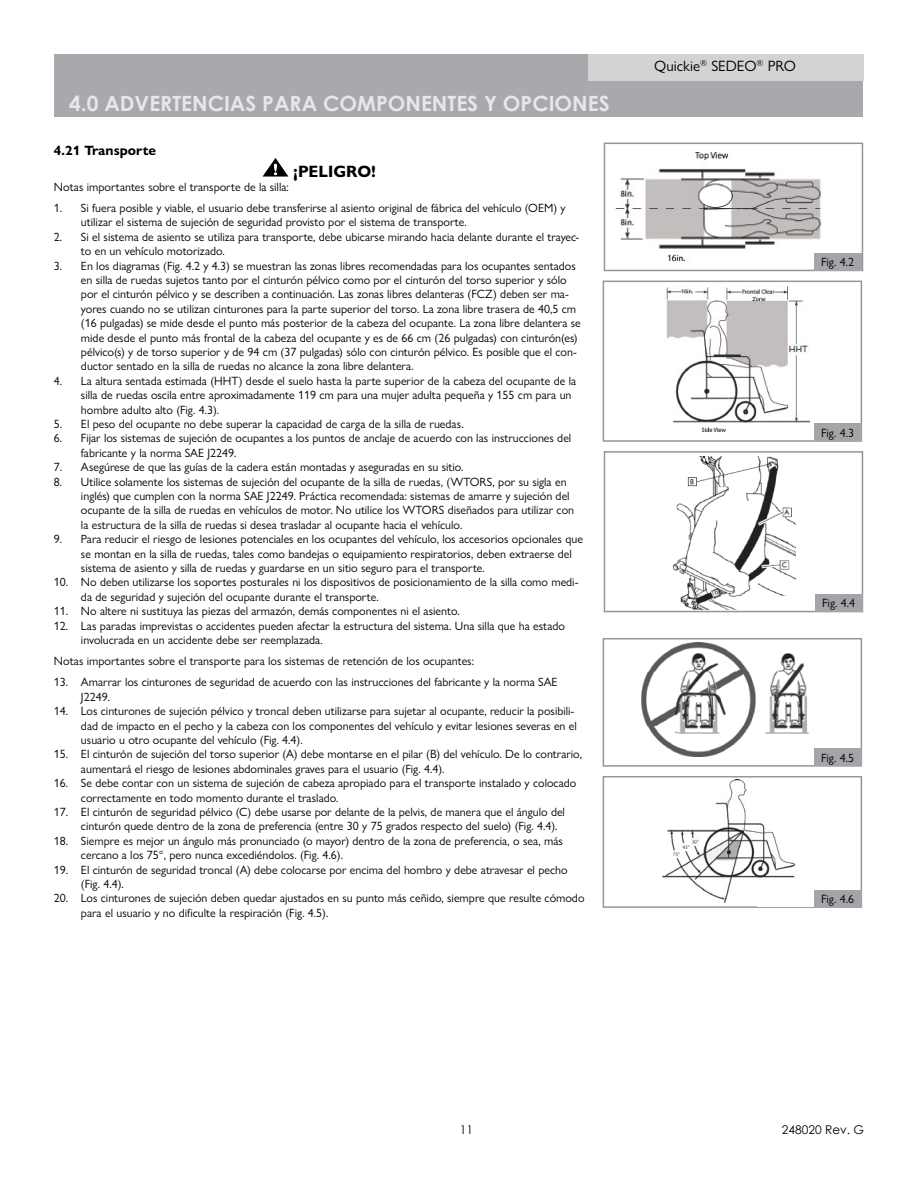
<style>
.page{position:relative;width:918px;height:1188px;background:#fff}
.page>*{position:absolute;margin:0;border:0;box-sizing:border-box;transform-origin:0 0}
.t1{font:700 21px "Century Gothic";color:#e6e7e8}
.t2{font:700 16.5px "Gill Sans Nova";color:#000}
.t3{font:15px "Gill Sans Nova";color:#000}
.t4{font:700 13.5px "Gill Sans Nova";color:#000}
.t5{font:12px/14.4px "Gill Sans Nova";color:#000}
.t6{font:12px "Century Gothic";color:#000}
</style>
<div class="page">
<div style="left:54px;top:54px;width:809px;height:63px;background:#a7a9ac"></div>
<div style="left:588px;top:54px;width:276px;height:26px;background:#d1d3d4"></div>
<svg style="left:263px;top:158px;width:25px;height:19px"></svg>
<svg style="left:603px;top:281px;width:259px;height:161px"></svg>
<svg style="left:604px;top:143px;width:259px;height:128px"></svg>
<div style="left:791px;top:242px;width:64px;height:27px;background:#fff"></div>
<div style="left:814px;top:253px;width:47px;height:17px;background:#a3a5a8"></div>
<div style="left:759px;top:424px;width:64px;height:15px;background:#fff"></div>
<div style="left:814px;top:424px;width:47px;height:17px;background:#a3a5a8"></div>
<svg style="left:604px;top:451px;width:259px;height:161px"></svg>
<div style="left:815px;top:594px;width:47px;height:18px;background:#a3a5a8"></div>
<div style="left:754px;top:596px;width:56px;height:14px;background:#fff"></div>
<svg style="left:603px;top:638px;width:259px;height:129px"></svg>
<div style="left:814px;top:749px;width:47px;height:17px;background:#a3a5a8"></div>
<div style="left:758px;top:749px;width:56px;height:15px;background:#fff"></div>
<svg style="left:603px;top:776px;width:259px;height:132px"></svg>
<div style="left:814px;top:890px;width:47px;height:17px;background:#a3a5a8"></div>
<div style="left:758px;top:891px;width:56px;height:15px;background:#fff"></div>
<p class="t3" style="left:654px;top:61px;width:143px">Quickie<sup>®</sup> SEDEO<sup>®</sup> PRO</p>
<p class="t3" style="left:585px;top:62px;width:259px">Quickie<sup>®</sup> SEDEO<sup>®</sup> PRO/PRO ADVANCED</p>
<h1 class="t1" style="left:69px;top:94px;width:542px">4.0 ADVERTENCIAS PARA COMPONENTES Y OPCIONES</h1>
<p class="t4" style="left:54px;top:145px;width:104px">4.21 Transporte</p>
<h2 class="t2" style="left:293px;top:165px;width:84px">¡PELIGRO!</h2>
<p class="t5" style="left:54px;top:181px;width:236px">Notas importantes sobre el transporte de la silla:</p>
<p class="t5" style="left:81px;top:202px;width:486px;text-indent:-27px">1. Si fuera posible y viable, el usuario debe transferirse al asiento original de fábrica del vehículo (OEM) y utilizar el sistema de sujeción de seguridad provisto por el sistema de transporte.</p>
<p class="t5" style="left:81px;top:231px;width:500px;text-indent:-27px">2. Si el sistema de asiento se utiliza para transporte, debe ubicarse mirando hacia delante durante el trayec&shy;to en un vehículo motorizado.</p>
<p class="t5" style="left:81px;top:260px;width:501px;text-indent:-27px">3. En los diagramas (Fig. 4.2 y 4.3) se muestran las zonas libres recomendadas para los ocupantes sentados en silla de ruedas sujetos tanto por el cinturón pélvico como por el cinturón del torso superior y sólo por el cinturón pélvico y se describen a continuación. Las zonas libres delanteras (FCZ) deben ser ma&shy;yores cuando no se utilizan cinturones para la parte superior del torso. La zona libre trasera de 40,5 cm (16 pulgadas) se mide desde el punto más posterior de la cabeza del ocupante. La zona libre delantera se mide desde el punto más frontal de la cabeza del ocupante y es de 66 cm (26 pulgadas) con cinturón(es) pélvico(s) y de torso superior y de 94 cm (37 pulgadas) sólo con cinturón pélvico. Es posible que el con&shy;ductor sentado en la silla de ruedas no alcance la zona libre delantera.</p>
<p class="t5" style="left:81px;top:375px;width:497px;text-indent:-27px">4. La altura sentada estimada (HHT) desde el suelo hasta la parte superior de la cabeza del ocupante de la silla de ruedas oscila entre aproximadamente 119 cm para una mujer adulta pequeña y 155 cm para un hombre adulto alto (Fig. 4.3).</p>
<p class="t5" style="left:54px;top:418px;width:411px">5. El peso del ocupante no debe superar la capacidad de carga de la silla de ruedas.</p>
<p class="t5" style="left:81px;top:433px;width:492px;text-indent:-27px">6. Fijar los sistemas de sujeción de ocupantes a los puntos de anclaje de acuerdo con las instrucciones del fabricante y la norma SAE J2249.</p>
<p class="t5" style="left:54px;top:461px;width:411px">7. Asegúrese de que las guías de la cadera están montadas y aseguradas en su sitio.</p>
<p class="t5" style="left:81px;top:476px;width:495px;text-indent:-27px">8. Utilice solamente los sistemas de sujeción del ocupante de la silla de ruedas, (WTORS, por su sigla en inglés) que cumplen con la norma SAE J2249. Práctica recomendada: sistemas de amarre y sujeción del ocupante de la silla de ruedas en vehículos de motor. No utilice los WTORS diseñados para utilizar con la estructura de la silla de ruedas si desea trasladar al ocupante hacia el vehículo.</p>
<p class="t5" style="left:81px;top:533px;width:504px;text-indent:-27px">9. Para reducir el riesgo de lesiones potenciales en los ocupantes del vehículo, los accesorios opcionales que se montan en la silla de ruedas, tales como bandejas o equipamiento respiratorios, deben extraerse del sistema de asiento y silla de ruedas y guardarse en un sitio seguro para el transporte.</p>
<p class="t5" style="left:81px;top:577px;width:499px;text-indent:-27px">10. No deben utilizarse los soportes posturales ni los dispositivos de posicionamiento de la silla como medi&shy;da de seguridad y sujeción del ocupante durante el transporte.</p>
<p class="t5" style="left:54px;top:605px;width:407px">11. No altere ni sustituya las piezas del armazón, demás componentes ni el asiento.</p>
<p class="t5" style="left:81px;top:620px;width:486px;text-indent:-27px">12. Las paradas imprevistas o accidentes pueden afectar la estructura del sistema. Una silla que ha estado involucrada en un accidente debe ser reemplazada.</p>
<p class="t5" style="left:54px;top:655px;width:422px">Notas importantes sobre el transporte para los sistemas de retención de los ocupantes:</p>
<p class="t5" style="left:81px;top:676px;width:478px;text-indent:-27px">13. Amarrar los cinturones de seguridad de acuerdo con las instrucciones del fabricante y la norma SAE<br>J2249.</p>
<p class="t5" style="left:81px;top:705px;width:497px;text-indent:-27px">14. Los cinturones de sujeción pélvico y troncal deben utilizarse para sujetar al ocupante, reducir la posibili&shy;dad de impacto en el pecho y la cabeza con los componentes del vehículo y evitar lesiones severas en el usuario u otro ocupante del vehículo (Fig. 4.4).</p>
<p class="t5" style="left:81px;top:748px;width:503px;text-indent:-27px">15. El cinturón de sujeción del torso superior (A) debe montarse en el pilar (B) del vehículo. De lo contrario, aumentará el riesgo de lesiones abdominales graves para el usuario (Fig. 4.4).</p>
<p class="t5" style="left:81px;top:777px;width:497px;text-indent:-27px">16. Se debe contar con un sistema de sujeción de cabeza apropiado para el transporte instalado y colocado correctamente en todo momento durante el traslado.</p>
<p class="t5" style="left:81px;top:806px;width:486px;text-indent:-27px">17. El cinturón de seguridad pélvico (C) debe usarse por delante de la pelvis, de manera que el ángulo del cinturón quede dentro de la zona de preferencia (entre 30 y 75 grados respecto del suelo) (Fig. 4.4).</p>
<p class="t5" style="left:81px;top:835px;width:484px;text-indent:-27px">18. Siempre es mejor un ángulo más pronunciado (o mayor) dentro de la zona de preferencia, o sea, más cercano a los 75°, pero nunca excediéndolos. (Fig. 4.6).</p>
<p class="t5" style="left:81px;top:864px;width:488px;text-indent:-27px">19. El cinturón de seguridad troncal (A) debe colocarse por encima del hombro y debe atravesar el pecho (Fig. 4.4).</p>
<p class="t5" style="left:81px;top:892px;width:505px;text-indent:-27px">20. Los cinturones de sujeción deben quedar ajustados en su punto más ceñido, siempre que resulte cómodo para el usuario y no dificulte la respiración (Fig. 4.5).</p>
<p class="t6" style="left:460px;top:1124px;width:15px">11</p>
<p class="t5" style="left:821px;top:256px;width:34px">Fig. 4.2</p>
<p class="t5" style="left:821px;top:427px;width:34px">Fig. 4.3</p>
<p class="t5" style="left:822px;top:597px;width:34px">Fig. 4.4</p>
<p class="t5" style="left:821px;top:752px;width:34px">Fig. 4.5</p>
<p class="t5" style="left:821px;top:893px;width:34px">Fig. 4.6</p>
<p class="t6" style="left:782px;top:1124px;width:84px">248020 Rev. G</p>
</div>
